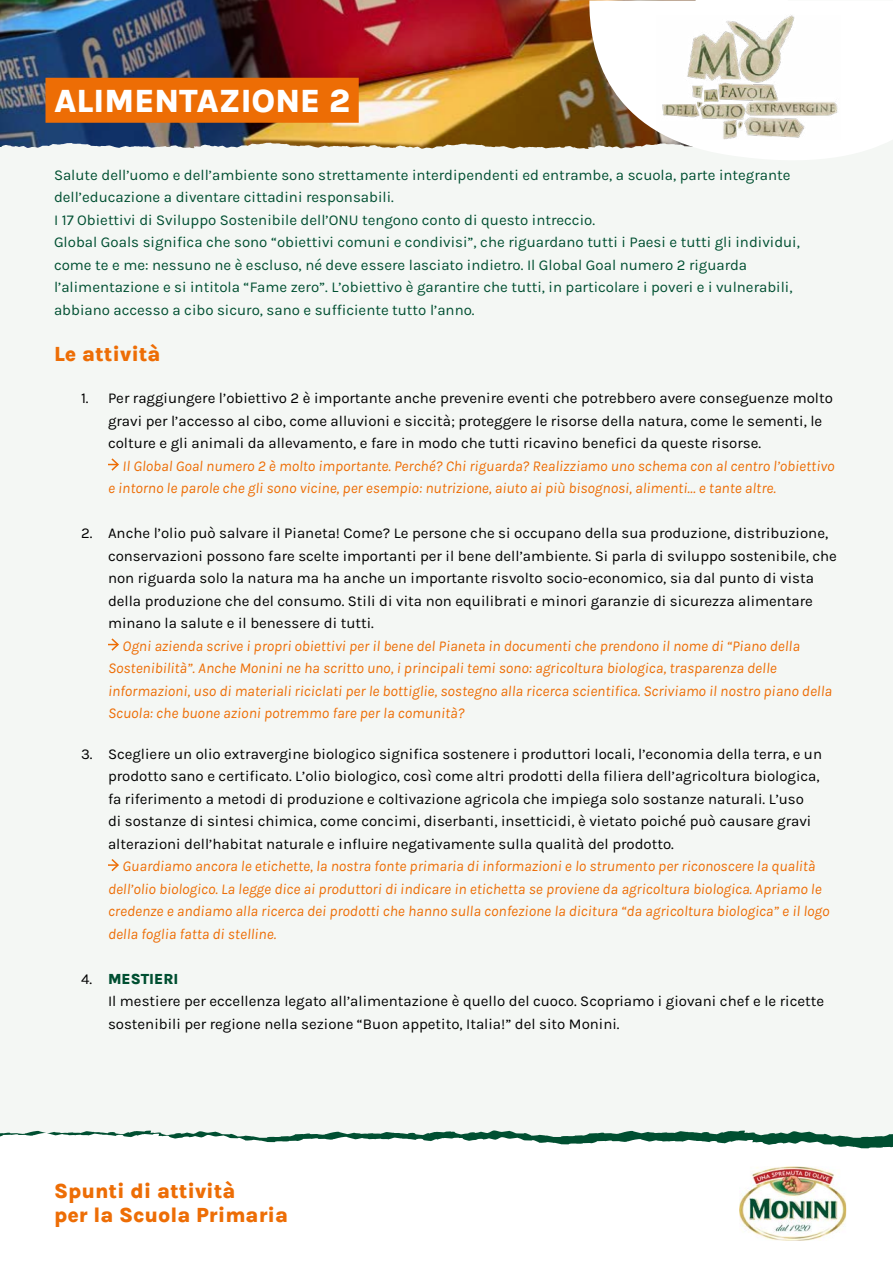
<style>
.page{position:relative;width:893px;height:1263px;background:#f4f7f4}
.page>*{position:absolute;margin:0;border:0;box-sizing:border-box;transform-origin:0 0}
.t1{font:800 33px "Karla";color:#fff}
.t2{font:800 21px/24px "Karla";color:#ed6d05}
.t3{font:15px/22.5px "Karla";color:#000}
.t4{font:italic 15px/22.5px "Karla";color:#ed6d05}
.t5{font:15px/22.5px "Karla";color:#004f31}
.s1{font-weight:800;color:#004f31}
</style>
<div class="page">
<svg style="left:0;top:1130px;width:893px;height:133px;fill:#fff"></svg>
<img style="left:739px;top:1166px;width:107px;height:74px">
<img style="left:192px;top:0;width:397px;height:149px">
<img style="left:0;top:0;width:324px;height:148px">
<div style="left:45px;top:78px;width:314px;height:45px;background:#ed6d05"></div>
<svg style="left:108px;top:458px;width:11px;height:13px"></svg>
<svg style="left:108px;top:638px;width:11px;height:13px"></svg>
<svg style="left:108px;top:859px;width:11px;height:13px"></svg>
<svg style="left:589px;top:0;width:304px;height:160px;fill:#fff"></svg>
<img style="left:655px;top:14px;width:186px;height:126px">
<h1 class="t1" style="left:54px;top:80px;width:298px">ALIMENTAZIONE 2</h1>
<p class="t5" style="left:54px;top:163px;width:747px">Salute dell’uomo e dell’ambiente sono strettamente interdipendenti ed entrambe, a scuola, parte integrante dell’educazione a diventare cittadini responsabili.<br>I 17 Obiettivi di Sviluppo Sostenibile dell’ONU tengono conto di questo intreccio.<br>Global Goals significa che sono “obiettivi comuni e condivisi”, che riguardano tutti i Paesi e tutti gli individui, come te e me: nessuno ne è escluso, né deve essere lasciato indietro. Il Global Goal numero 2 riguarda l’alimentazione e si intitola “Fame zero”. L’obiettivo è garantire che tutti, in particolare i poveri e i vulnerabili, abbiano accesso a cibo sicuro, sano e sufficiente tutto l’anno.</p>
<h2 class="t2" style="left:54px;top:341px;width:108px">Le attività</h2>
<p class="t3" style="left:108px;top:386px;width:726px;text-indent:-27px">1. Per raggiungere l’obiettivo 2 è importante anche prevenire eventi che potrebbero avere conseguenze molto gravi per l’accesso al cibo, come alluvioni e siccità; proteggere le risorse della natura, come le sementi, le colture e gli animali da allevamento, e fare in modo che tutti ricavino benefici da queste risorse.</p>
<p class="t4" style="left:108px;top:454px;width:728px;text-indent:15px">Il Global Goal numero 2 è molto importante. Perché? Chi riguarda? Realizziamo uno schema con al centro l’obiettivo e intorno le parole che gli sono vicine, per esempio: nutrizione, aiuto ai più bisognosi, alimenti… e tante altre.</p>
<p class="t3" style="left:108px;top:521px;width:730px;text-indent:-27px">2. Anche l’olio può salvare il Pianeta! Come? Le persone che si occupano della sua produzione, distribuzione, conservazioni possono fare scelte importanti per il bene dell’ambiente. Si parla di sviluppo sostenibile, che non riguarda solo la natura ma ha anche un importante risvolto socio-economico, sia dal punto di vista della produzione che del consumo. Stili di vita non equilibrati e minori garanzie di sicurezza alimentare minano la salute e il benessere di tutti.</p>
<p class="t4" style="left:108px;top:634px;width:725px;text-indent:15px">Ogni azienda scrive i propri obiettivi per il bene del Pianeta in documenti che prendono il nome di “Piano della Sostenibilità”. Anche Monini ne ha scritto uno, i principali temi sono: agricoltura biologica, trasparenza delle informazioni, uso di materiali riciclati per le bottiglie, sostegno alla ricerca scientifica. Scriviamo il nostro piano della Scuola: che buone azioni potremmo fare per la comunità?</p>
<p class="t3" style="left:108px;top:742px;width:715px;text-indent:-27px">3. Scegliere un olio extravergine biologico significa sostenere i produttori locali, l’economia della terra, e un prodotto sano e certificato. L’olio biologico, così come altri prodotti della filiera dell’agricoltura biologica, fa riferimento a metodi di produzione e coltivazione agricola che impiega solo sostanze naturali. L’uso<br>di sostanze di sintesi chimica, come concimi, diserbanti, insetticidi, è vietato poiché può causare gravi alterazioni dell’habitat naturale e influire negativamente sulla qualità del prodotto.</p>
<p class="t4" style="left:108px;top:854px;width:723px;text-indent:15px">Guardiamo ancora le etichette, la nostra fonte primaria di informazioni e lo strumento per riconoscere la qualità dell’olio biologico. La legge dice ai produttori di indicare in etichetta se proviene da agricoltura biologica. Apriamo le credenze e andiamo alla ricerca dei prodotti che hanno sulla confezione la dicitura “da agricoltura biologica” e il logo della foglia fatta di stelline.</p>
<p class="t3" style="left:108px;top:967px;width:718px;text-indent:-27px">4. <span class="s1">MESTIERI<br></span>Il mestiere per eccellenza legato all’alimentazione è quello del cuoco. Scopriamo i giovani chef e le ricette sostenibili per regione nella sezione “Buon appetito, Italia!” del sito Monini.</p>
<h2 class="t2" style="left:54px;top:1179px;width:236px">Spunti di attività<br>per la Scuola Primaria</h2>
</div>
